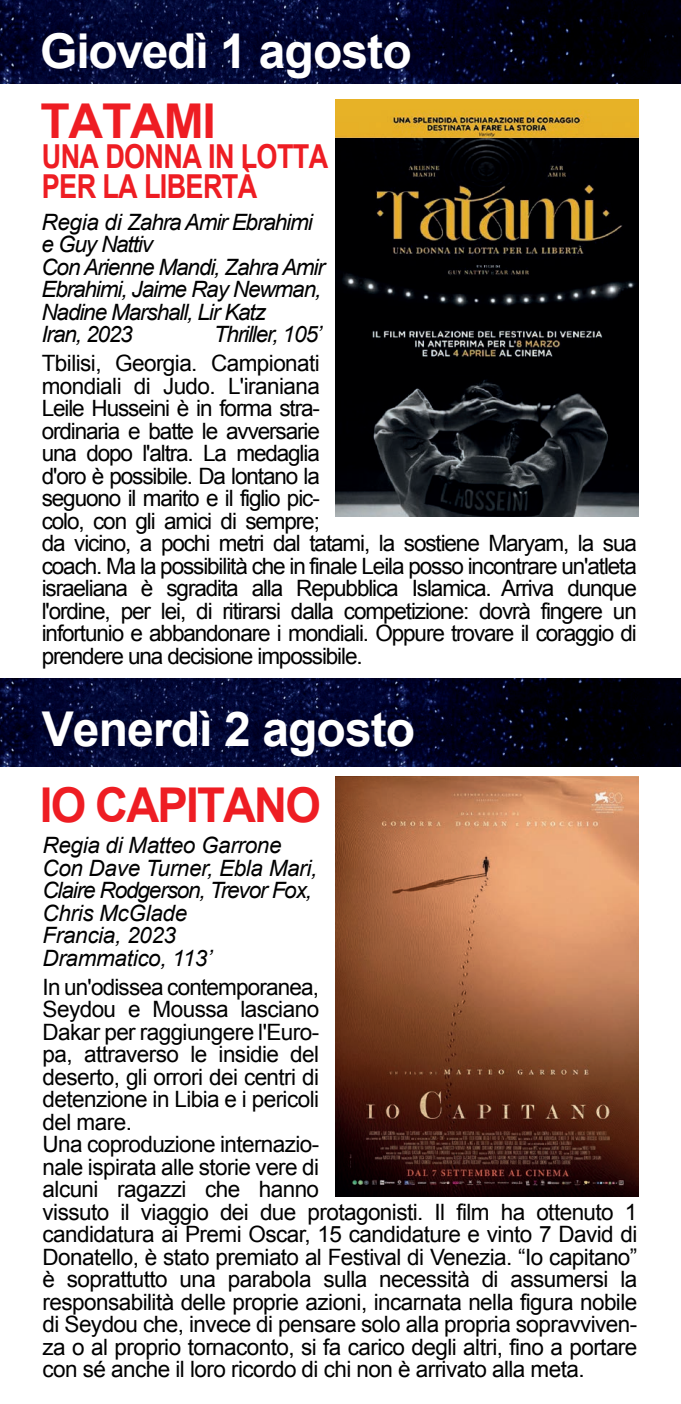
<style>
.page{position:relative;width:681px;height:1404px;background:#fff}
.page>*{position:absolute;margin:0;border:0;box-sizing:border-box;transform-origin:0 0}
.t1{font:700 48px "Arial";letter-spacing:-.02em;color:#fff}
.t2{font:700 48px "Arial";letter-spacing:-.04em;color:#ee1d23;scale:.95 1}
.t3{font:700 48px "Arial";letter-spacing:-.04em;color:#ee1d23}
.t4{font:700 33px/30px "Arial";letter-spacing:-.025em;color:#ee1d23;scale:.82 1}
.t5{font:22.5px/22.5px "Arial";letter-spacing:-.025em;color:#000}
.t6{font:22.5px/22.5px "Arial";letter-spacing:-.05em;color:#000}
.t7{font:italic 22.5px/22.5px "Arial";letter-spacing:-.05em;color:#000}
.t8{font:italic 22.5px/22.5px "Arial";letter-spacing:-.015em;color:#000}
</style>
<div class="page">
<img style="left:335px;top:776px;width:303px;height:419px">
<img style="left:335px;top:99px;width:303px;height:417px">
<img style="left:0;top:0;width:680px;height:83px">
<img style="left:0;top:678px;width:680px;height:88px">
<h1 class="t1" style="left:40px;top:19px;width:373px">Giovedì 1 agosto</h1>
<h1 class="t3" style="left:40px;top:90px;width:177px">TATAMI</h1>
<h2 class="t4" style="left:42px;top:143px;width:350px">UNA DONNA IN LOTTA<br>PER LA LIBERTÀ</h2>
<p class="t7" style="left:41px;top:211px;width:285px">Regia di Zahra Amir Ebrahimi e Guy Nattiv<br>Con Arienne Mandi, Zahra Amir<br>Ebrahimi, Jaime Ray Newman,<br>Nadine Marshall, Lir Katz<br>Iran, 2023</p>
<p class="t7" style="left:214px;top:323px;width:109px">Thriller, 105’</p>
<p class="t6" style="left:42px;top:352px;width:596px">Tbilisi, Georgia. Campionati<br>mondiali di Judo. L'iraniana<br>Leile Husseini è in forma stra-<br>ordinaria e batte le avversarie<br>una dopo l'altra. La medaglia<br>d'oro è possibile. Da lontano la<br>seguono il marito e il figlio pic-<br>colo, con gli amici di sempre;<br>da vicino, a pochi metri dal tatami, la sostiene Maryam, la sua coach. Ma la possibilità che in finale Leila posso incontrare un'atleta israeliana è sgradita alla Repubblica Islamica. Arriva dunque l'ordine, per lei, di ritirarsi dalla competizione: dovrà fingere un infortunio e abbandonare i mondiali. Oppure trovare il coraggio di prendere una decisione impossibile.</p>
<h1 class="t1" style="left:42px;top:697px;width:375px">Venerdì 2 agosto</h1>
<h1 class="t2" style="left:40px;top:773px;width:297px">IO CAPITANO</h1>
<p class="t8" style="left:42px;top:834px;width:276px">Regia di Matteo Garrone<br>Con Dave Turner, Ebla Mari,<br>Claire Rodgerson, Trevor Fox,<br>Chris McGlade<br>Francia, 2023<br>Drammatico, 113’</p>
<p class="t5" style="left:43px;top:975px;width:596px">In un'odissea contemporanea,<br>Seydou e Moussa lasciano<br>Dakar per raggiungere l'Euro-<br>pa, attraverso le insidie del<br>deserto, gli orrori dei centri di<br>detenzione in Libia e i pericoli<br>del mare.<br>Una coproduzione internazio-<br>nale ispirata alle storie vere di<br>alcuni ragazzi che hanno<br>vissuto il viaggio dei due protagonisti. Il film ha ottenuto 1 candidatura ai Premi Oscar, 15 candidature e vinto 7 David di Donatello, è stato premiato al Festival di Venezia. “Io capitano” è soprattutto una parabola sulla necessità di assumersi la responsabilità delle proprie azioni, incarnata nella figura nobile di Seydou che, invece di pensare solo alla propria sopravviven&shy;za o al proprio tornaconto, si fa carico degli altri, fino a portare con sé anche il loro ricordo di chi non è arrivato alla meta.</p>
</div>
